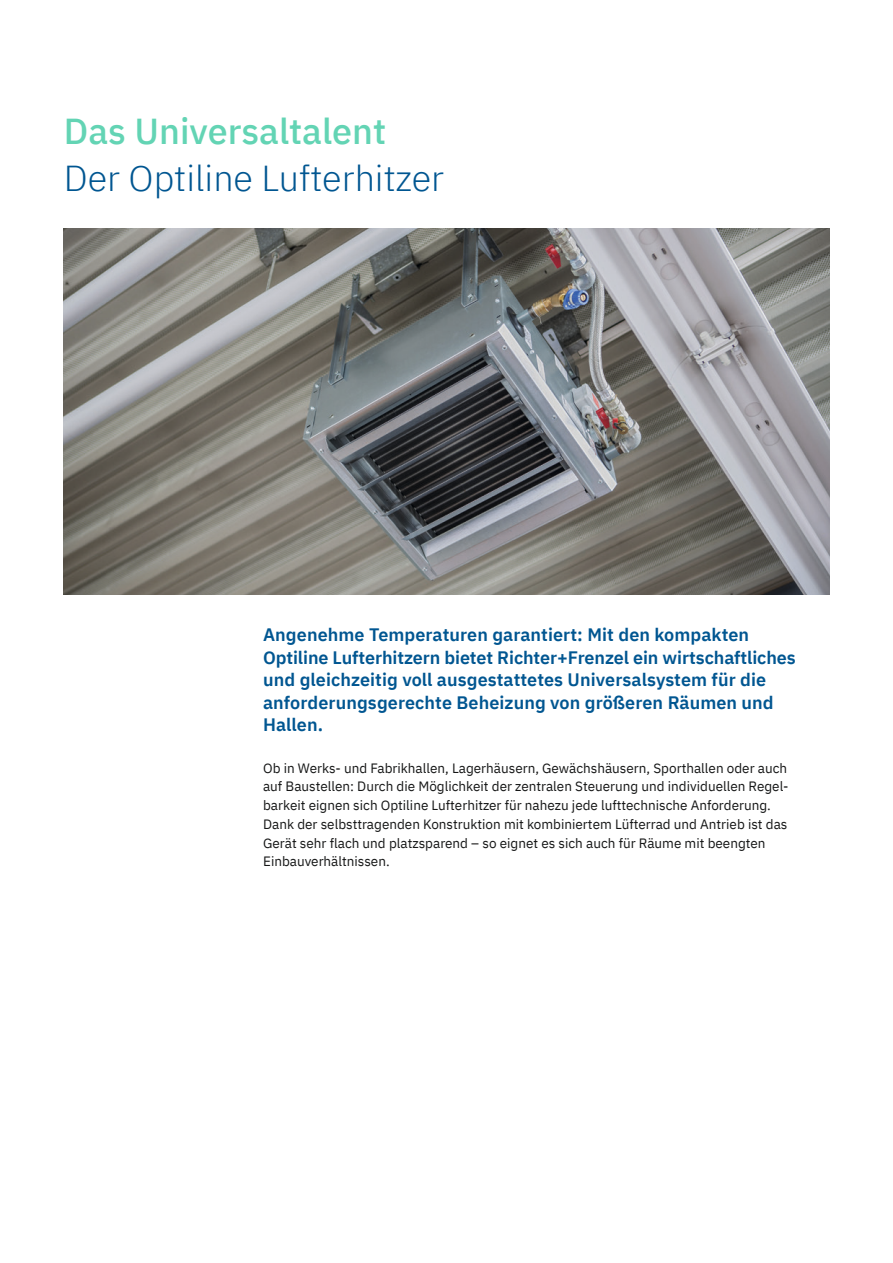
<style>
.page{position:relative;width:893px;height:1263px;background:#fff}
.page>*{position:absolute;margin:0;border:0;box-sizing:border-box;transform-origin:0 0}
.t1{font:300 36px "IBM Plex Sans";color:#005691}
.t2{font:500 36px "IBM Plex Sans";color:#63d4b4}
.t3{font:600 18px/22.5px "IBM Plex Sans";letter-spacing:.005em;color:#005691}
.t4{font:13.5px/18.8px "IBM Plex Sans";color:#151616}
</style>
<div class="page">
<img style="left:64px;top:229px;width:765px;height:365px">
<h1 class="t2" style="left:64px;top:104px;width:324px">Das Universaltalent</h1>
<h1 class="t1" style="left:64px;top:151px;width:382px">Der Optiline Lufterhitzer</h1>
<p class="t3" style="left:263px;top:622px;width:534px">Angenehme Temperaturen garantiert: Mit den kompakten Optiline Lufterhitzern bietet Richter+Frenzel ein wirtschaftliches und gleichzeitig voll ausgestattetes Universalsystem für die anforderungsgerechte Beheizung von größeren Räumen und Hallen.</p>
<p class="t4" style="left:263px;top:757px;width:526px">Ob in Werks- und Fabrikhallen, Lagerhäusern, Gewächshäusern, Sporthallen oder auch auf Baustellen: Durch die Möglichkeit der zentralen Steuerung und individuellen Regel-- barkeit eignen sich Optiline Lufterhitzer für nahezu jede lufttechnische Anforderung.<br>Dank der selbsttragenden Konstruktion mit kombiniertem Lüfterrad und Antrieb ist das Gerät sehr flach und platzsparend – so eignet es sich auch für Räume mit beengten Einbauverhältnissen.</p>
</div>
